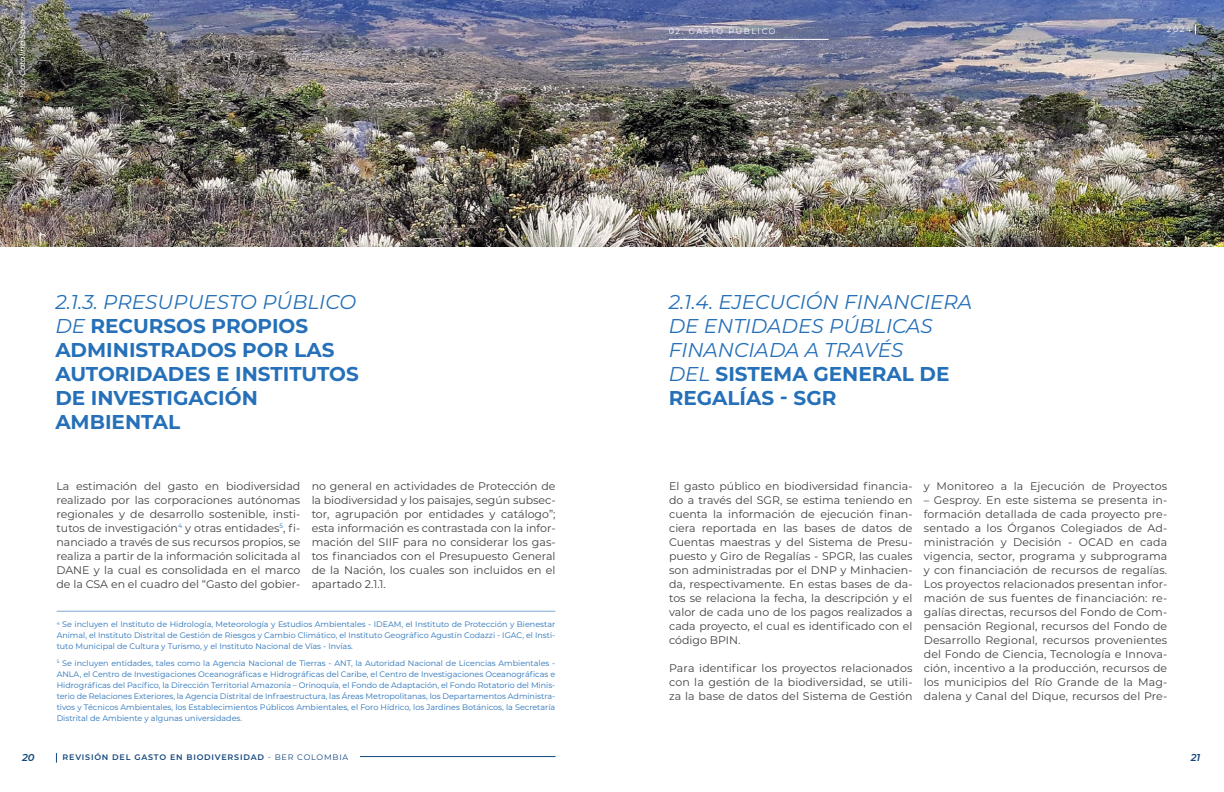
<style>
.page{position:relative;width:1224px;height:792px;background:#fff}
.page>*{position:absolute;margin:0;border:0;box-sizing:border-box;transform-origin:0 0}
.t1{font:700 20px/24px "Montserrat";color:#2570b8}
.t2{font:italic 20px/24px "Montserrat";color:#2570b8}
.t3{font:11px/14px "Montserrat";color:#414042;text-align:justify}
.t4{font:italic 600 10px "Montserrat";color:#14467c}
.t5{font:8px/11px "Montserrat";color:#2570b8;text-align:justify}
.t6{font:600 8px "Montserrat";letter-spacing:.1em;color:#14467c}
.t7{font:8px "Montserrat";letter-spacing:.2em;color:#fff}
.t8{font:italic 500 8px "Montserrat";color:#fff}
.s1{font-weight:400}
.s2{font-weight:400;font-style:italic}
.s3{font-weight:700;font-style:normal}
</style>
<div class="page">
<hr style="left:360px;top:756px;width:196px;height:1px;background:#14467c">
<img style="left:0;top:0;width:1224px;height:247px">
<hr style="left:57px;top:611px;width:498px;height:1px;background:#7ca9d4">
<hr style="left:669px;top:39px;width:160px;height:1px;background:#fff">
<p class="t8" style="left:17px;top:98px;width:80px;rotate:-90deg"><span class="s1">Foto:</span> Catalina Sosa</p>
<p class="t7" style="left:669px;top:26px;width:108px">02. GASTO PÚBLICO</p>
<p class="t7" style="left:1167px;top:24px;width:26px">2024</p>
<h1 class="t1" style="left:55px;top:289px;width:305px"><span class="s2">2.1.3. PRESUPUESTO PÚBLICO<br>DE</span> RECURSOS PROPIOS<br>ADMINISTRADOS POR LAS<br>AUTORIDADES E INSTITUTOS<br>DE INVESTIGACIÓN<br>AMBIENTAL</h1>
<h1 class="t2" style="left:669px;top:289px;width:305px">2.1.4. EJECUCIÓN FINANCIERA<br>DE ENTIDADES PÚBLICAS<br>FINANCIADA A TRAVÉS<br>DEL <span class="s3">SISTEMA GENERAL DE<br>REGALÍAS - SGR</span></h1>
<p class="t3" style="left:56px;top:479px;width:245px">La estimación del gasto en biodiversidad realizado por las corporaciones autónomas regionales y de desarrollo sostenible, insti&shy;tutos de investigación<sup>4</sup> y otras entidades<sup>5</sup>, fi&shy;nanciado a través de sus recursos propios, se realiza a partir de la información solicitada al DANE y la cual es consolidada en el marco de la CSA en el cuadro del “Gasto del gobier-</p>
<p class="t3" style="left:312px;top:479px;width:245px">no general en actividades de Protección de la biodiversidad y los paisajes, según subsec&shy;tor, agrupación por entidades y catálogo”; esta información es contrastada con la infor&shy;mación del SIIF para no considerar los gas&shy;tos financiados con el Presupuesto General de la Nación, los cuales son incluidos en el apartado 2.1.1.</p>
<p class="t3" style="left:669px;top:479px;width:245px">El gasto público en biodiversidad financia&shy;do a través del SGR, se estima teniendo en cuenta la información de ejecución finan&shy;ciera reportada en las bases de datos de Cuentas maestras y del Sistema de Presu&shy;puesto y Giro de Regalías - SPGR, las cuales son administradas por el DNP y Minhacien&shy;da, respectivamente. En estas bases de da&shy;tos se relaciona la fecha, la descripción y el valor de cada uno de los pagos realizados a cada proyecto, el cual es identificado con el código BPIN.</p>
<p class="t3" style="left:669px;top:661px;width:245px">Para identificar los proyectos relacionados con la gestión de la biodiversidad, se utili&shy;za la base de datos del Sistema de Gestión</p>
<p class="t5" style="left:57px;top:619px;width:500px"><sup>4</sup> Se incluyen el Instituto de Hidrología, Meteorología y Estudios Ambientales - IDEAM, el Instituto de Protección y Bienestar Animal, el Instituto Distrital de Gestión de Riesgos y Cambio Climático, el Instituto Geográfico Agustín Codazzi - IGAC, el Insti&shy;tuto Municipal de Cultura y Turismo, y el Instituto Nacional de Vías - Invías.</p>
<p class="t5" style="left:57px;top:658px;width:500px"><sup>5</sup> Se incluyen entidades, tales como la Agencia Nacional de Tierras - ANT, la Autoridad Nacional de Licencias Ambientales - ANLA, el Centro de Investigaciones Oceanográficas e Hidrográficas del Caribe, el Centro de Investigaciones Oceanográficas e Hidrográficas del Pacífico, la Dirección Territorial Amazonía – Orinoquía, el Fondo de Adaptación, el Fondo Rotatorio del Minis&shy;terio de Relaciones Exteriores, la Agencia Distrital de Infraestructura, las Áreas Metropolitanas, los Departamentos Administra&shy;tivos y Técnicos Ambientales, los Establecimientos Públicos Ambientales, el Foro Hídrico, los Jardines Botánicos, la Secretaría Distrital de Ambiente y algunas universidades.</p>
<p class="t3" style="left:924px;top:479px;width:245px">y Monitoreo a la Ejecución de Proyectos</p>
<p class="t3" style="left:924px;top:493px;width:245px">– Gesproy. En este sistema se presenta in&shy;formación detallada de cada proyecto pre&shy;sentado a los Órganos Colegiados de Ad&shy;ministración y Decisión - OCAD en cada vigencia, sector, programa y subprograma y con financiación de recursos de regalías.<br>Los proyectos relacionados presentan infor&shy;mación de sus fuentes de financiación: re&shy;galías directas, recursos del Fondo de Com&shy;pensación Regional, recursos del Fondo de Desarrollo Regional, recursos provenientes del Fondo de Ciencia, Tecnología e Innova&shy;ción, incentivo a la producción, recursos de los municipios del Río Grande de la Mag&shy;dalena y Canal del Dique, recursos del Pre-</p>
<p class="t4" style="left:22px;top:751px;width:14px">20</p>
<p class="t6" style="left:63px;top:752px;width:287px">REVISIÓN DEL GASTO EN BIODIVERSIDAD <span class="s1">- BER COLOMBIA</span></p>
<p class="t4" style="left:1191px;top:751px;width:11px">21</p>
</div>
